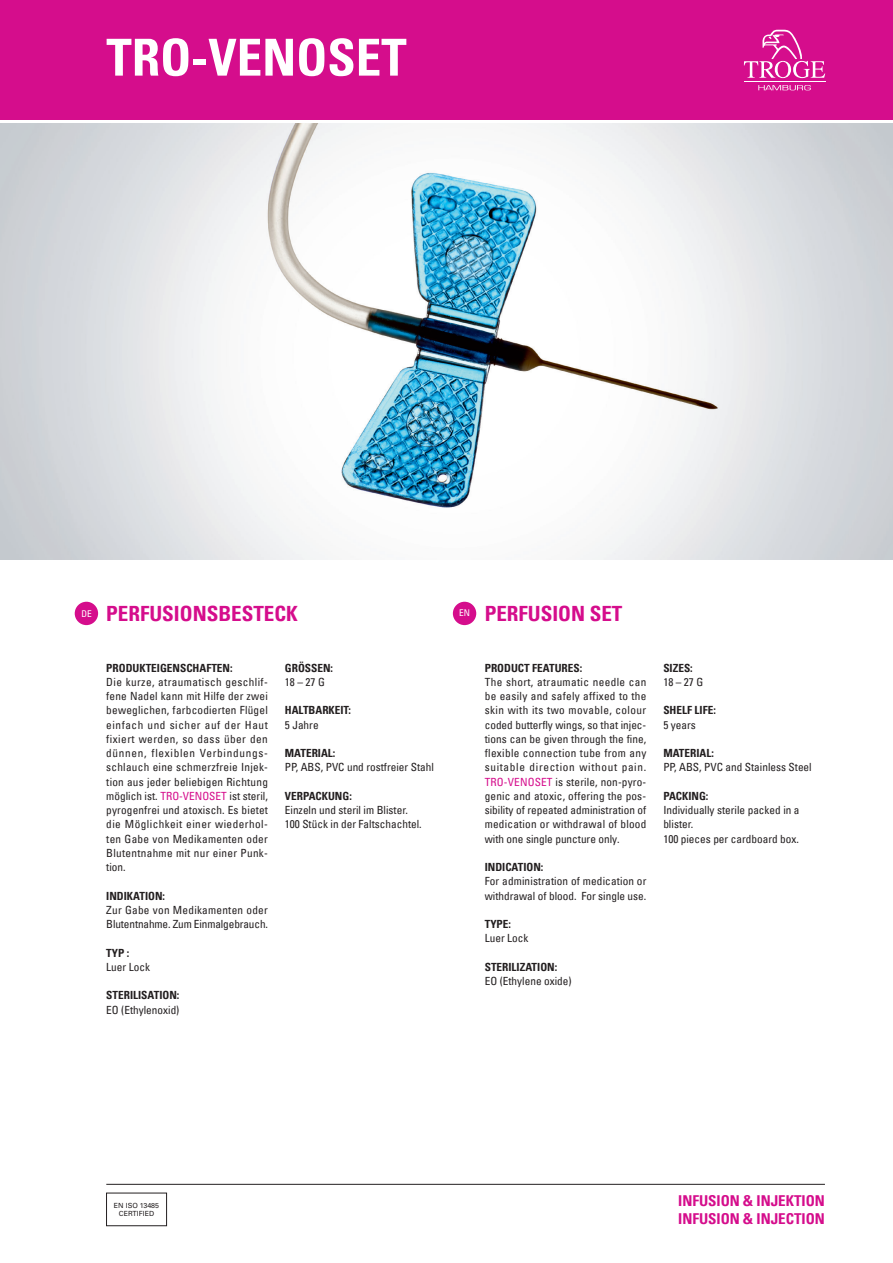
<style>
.page{position:relative;width:893px;height:1263px;background:#fff}
.page>*{position:absolute;margin:0;border:0;box-sizing:border-box;transform-origin:0 0}
.t1{font:51px "Univers Com 67 Bold Cond";color:#fff}
.t2{font:21px "Univers Com 67 Bold Cond";color:#d50d8c}
.t3{font:15px/18px "Univers Com 67 Bold Cond";color:#d50d8c}
.t4{font:condensed 11.25px/14.2px "Univers Com 57";color:#231f20}
.t5{font:11.25px "Univers Com 67 Bold Cond";color:#231f20}
.t6{font:condensed 9.3px "Univers Com 57";color:#fff}
.t7{font:7.05px/8.4px "Univers LT Pro 55 Roman";color:#231f20;text-align:center}
.s1{color:#d50d8c}
</style>
<div class="page">
<div style="left:0;top:0;width:893px;height:119px;background:#d50d8c"></div>
<hr style="left:106px;top:1184px;width:719px;height:1px;background:#231f20">
<div style="left:75px;top:602px;width:23px;height:23px;background:#d50d8c;border-radius:50%"></div>
<div style="left:453px;top:602px;width:23px;height:23px;background:#d50d8c;border-radius:50%"></div>
<hr style="left:744px;top:81px;width:81px;height:1px;background:#fff">
<svg style="left:758px;top:85px;width:53px;height:5px"></svg>
<svg style="left:744px;top:30px;width:81px;height:48px"></svg>
<div style="left:106px;top:1193px;width:61px;height:33px;border:1px solid #231f20"></div>
<img style="left:0;top:123px;width:893px;height:436px">
<h1 class="t1" style="left:106px;top:26px;width:302px">TRO-VENOSET</h1>
<h2 class="t2" style="left:106px;top:601px;width:193px">PERFUSIONSBESTECK</h2>
<h2 class="t2" style="left:485px;top:601px;width:139px">PERFUSION SET</h2>
<p class="t6" style="left:81px;top:608px;width:12px">DE</p>
<p class="t6" style="left:459px;top:607px;width:12px">EN</p>
<p class="t5" style="left:106px;top:661px;width:128px">PRODUKTEIGENSCHAFTEN:</p>
<p class="t4" style="left:106px;top:674px;width:163px;text-align:justify">Die kurze, atraumatisch geschlif&shy;fene Nadel kann mit Hilfe der zwei beweglichen, farbcodierten Flügel einfach und sicher auf der Haut fixiert werden, so dass über den dünnen, flexiblen Verbindungs&shy;schlauch eine schmerzfreie Injek&shy;tion aus jeder beliebigen Richtung möglich ist. <span class="s1">TRO-VENOSET</span> ist steril, pyrogenfrei und atoxisch. Es bietet die Möglichkeit einer wiederhol&shy;ten Gabe von Medikamenten oder Blutentnahme mit nur einer Punk&shy;tion.</p>
<p class="t5" style="left:106px;top:889px;width:60px">INDIKATION:</p>
<p class="t4" style="left:106px;top:902px;width:163px">Zur Gabe von Medikamenten oder<br>Blutentnahme. Zum Einmalgebrauch.</p>
<p class="t5" style="left:106px;top:946px;width:25px">TYP :</p>
<p class="t4" style="left:106px;top:959px;width:45px">Luer Lock</p>
<p class="t5" style="left:106px;top:988px;width:75px">STERILISATION:</p>
<p class="t4" style="left:106px;top:1002px;width:75px">EO (Ethylenoxid)</p>
<p class="t5" style="left:285px;top:661px;width:50px">GRÖSSEN:</p>
<p class="t4" style="left:285px;top:674px;width:41px">18 – 27 G</p>
<p class="t5" style="left:285px;top:703px;width:68px">HALTBARKEIT:</p>
<p class="t4" style="left:285px;top:717px;width:35px">5 Jahre</p>
<p class="t5" style="left:285px;top:746px;width:52px">MATERIAL:</p>
<p class="t4" style="left:285px;top:760px;width:150px">PP, ABS, PVC und rostfreier Stahl</p>
<p class="t5" style="left:285px;top:789px;width:68px">VERPACKUNG:</p>
<p class="t4" style="left:285px;top:803px;width:138px">Einzeln und steril im Blister.<br>100 Stück in der Faltschachtel.</p>
<p class="t5" style="left:485px;top:661px;width:99px">PRODUCT FEATURES:</p>
<p class="t4" style="left:485px;top:674px;width:163px;text-align:justify">The short, atraumatic needle can be easily and safely affixed to the skin with its two movable, colour coded butterfly wings, so that injec&shy;tions can be given through the fine, flexible connection tube from any suitable direction without pain.<br><span class="s1">TRO-VENOSET</span> is sterile, non-pyro&shy;genic and atoxic, offering the pos&shy;sibility of repeated administration of medication or withdrawal of blood with one single puncture only.</p>
<p class="t5" style="left:485px;top:860px;width:60px">INDICATION:</p>
<p class="t4" style="left:485px;top:874px;width:163px">For administration of medication or withdrawal of blood. For single use.</p>
<p class="t5" style="left:485px;top:917px;width:28px">TYPE:</p>
<p class="t4" style="left:485px;top:931px;width:45px">Luer Lock</p>
<p class="t5" style="left:485px;top:960px;width:74px">STERILIZATION:</p>
<p class="t4" style="left:485px;top:974px;width:88px">EO (Ethylene oxide)</p>
<p class="t5" style="left:663px;top:661px;width:31px">SIZES:</p>
<p class="t4" style="left:663px;top:674px;width:41px">18 – 27 G</p>
<p class="t5" style="left:663px;top:703px;width:54px">SHELF LIFE:</p>
<p class="t4" style="left:663px;top:717px;width:34px">5 years</p>
<p class="t5" style="left:663px;top:746px;width:52px">MATERIAL:</p>
<p class="t4" style="left:663px;top:760px;width:150px">PP, ABS, PVC and Stainless Steel</p>
<p class="t5" style="left:663px;top:789px;width:47px">PACKING:</p>
<p class="t4" style="left:663px;top:803px;width:138px">Individually sterile packed in a blister.<br>100 pieces per cardboard box.</p>
<p class="t7" style="left:114px;top:1201px;width:47px">EN ISO 13485<br>CERTIFIED</p>
<h3 class="t3" style="left:678px;top:1192px;width:148px">INFUSION &amp; INJEKTION<br>INFUSION &amp; INJECTION</h3>
</div>
